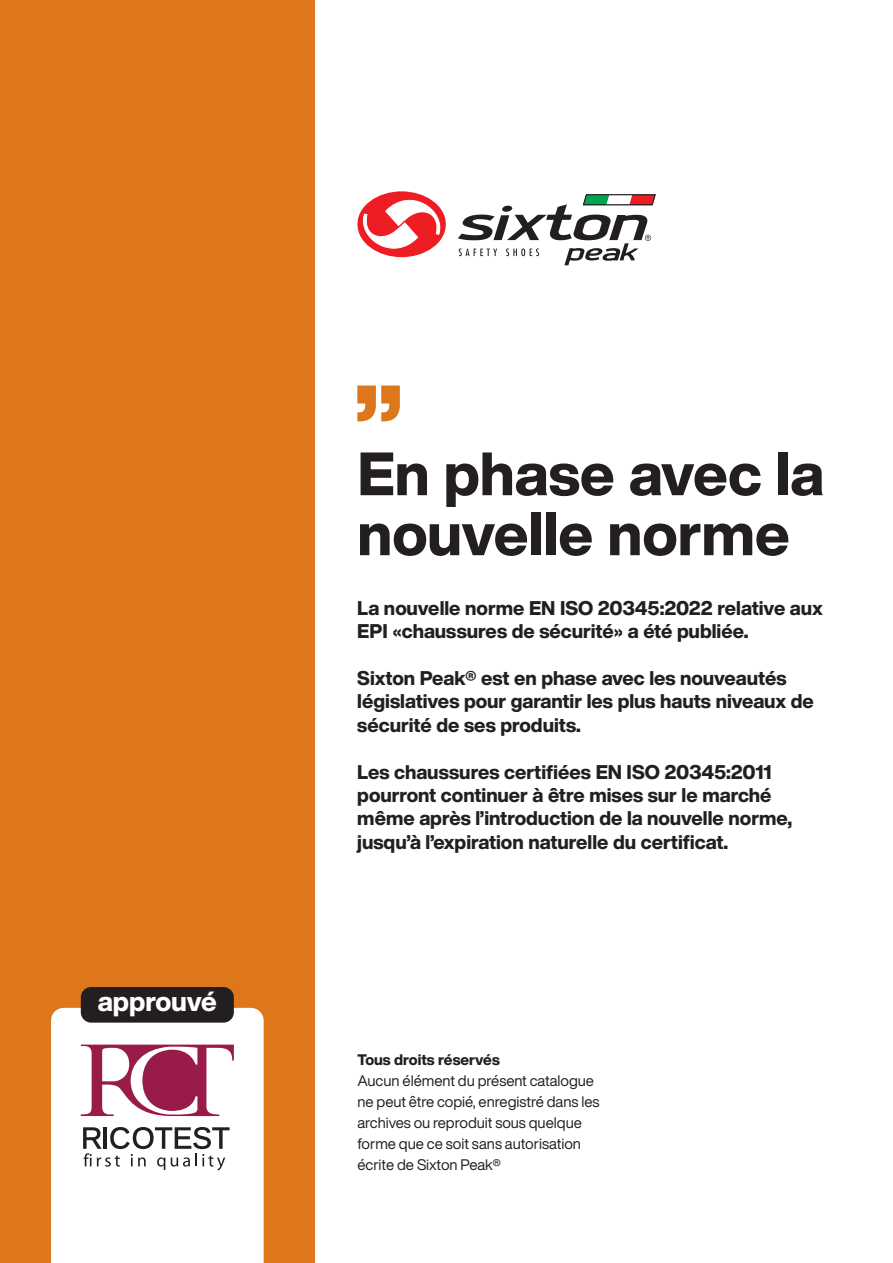
<style>
.page{position:relative;width:893px;height:1263px;background:#fff}
.page>*{position:absolute;margin:0;border:0;box-sizing:border-box;transform-origin:0 0}
.t1{font:800 60px/60px "Helvetica Now Display";color:#231f20}
.t2{font:800 27px "Helvetica Now Display";letter-spacing:-.005em;color:#fff}
.t3{font:800 19.5px/23.4px "Helvetica Now Display";color:#231f20}
.t4{font:15px/21px "Helvetica Now Display";color:#231f20}
.t5{font:800 15px "Helvetica Now Display";color:#231f20}
</style>
<div class="page">
<div style="left:0;top:0;width:315px;height:1263px;background:#de761b"></div>
<div style="left:51px;top:1008px;width:213px;height:255px;background:#fff"></div>
<svg style="left:81px;top:1044px;width:153px;height:72px;background:#cb8ba3"></svg>
<svg style="left:83px;top:1127px;width:147px;height:43px;background:#c6c5c5"></svg>
<svg style="left:357px;top:191px;width:89px;height:67px"></svg>
<svg style="left:458px;top:195px;width:197px;height:70px"></svg>
<svg style="left:357px;top:385px;width:43px;height:36px"></svg>
<div style="left:81px;top:987px;width:153px;height:35px;background:#231f20;border-radius:10px"></div>
<h2 class="t2" style="left:98px;top:983px;width:121px">approuvé</h2>
<h1 class="t1" style="left:357px;top:444px;width:468px">En phase avec la nouvelle norme</h1>
<p class="t3" style="left:357px;top:596px;width:467px">La nouvelle norme EN ISO 20345:2022 relative aux<br>EPI «chaussures de sécurité» a été publiée.</p>
<p class="t3" style="left:357px;top:666px;width:458px">Sixton Peak® est en phase avec les nouveautés législatives pour garantir les plus hauts niveaux de sécurité de ses produits.</p>
<p class="t3" style="left:357px;top:760px;width:436px">Les chaussures certifiées EN ISO 20345:2011 pourront continuer à être mises sur le marché même après l’introduction de la nouvelle norme, jusqu’à l’expiration naturelle du certificat.</p>
<p class="t5" style="left:357px;top:1049px;width:144px">Tous droits réservés</p>
<p class="t4" style="left:357px;top:1070px;width:244px">Aucun élément du présent catalogue ne peut être copié, enregistré dans les archives ou reproduit sous quelque forme que ce soit sans autorisation écrite de Sixton Peak®</p>
</div>
